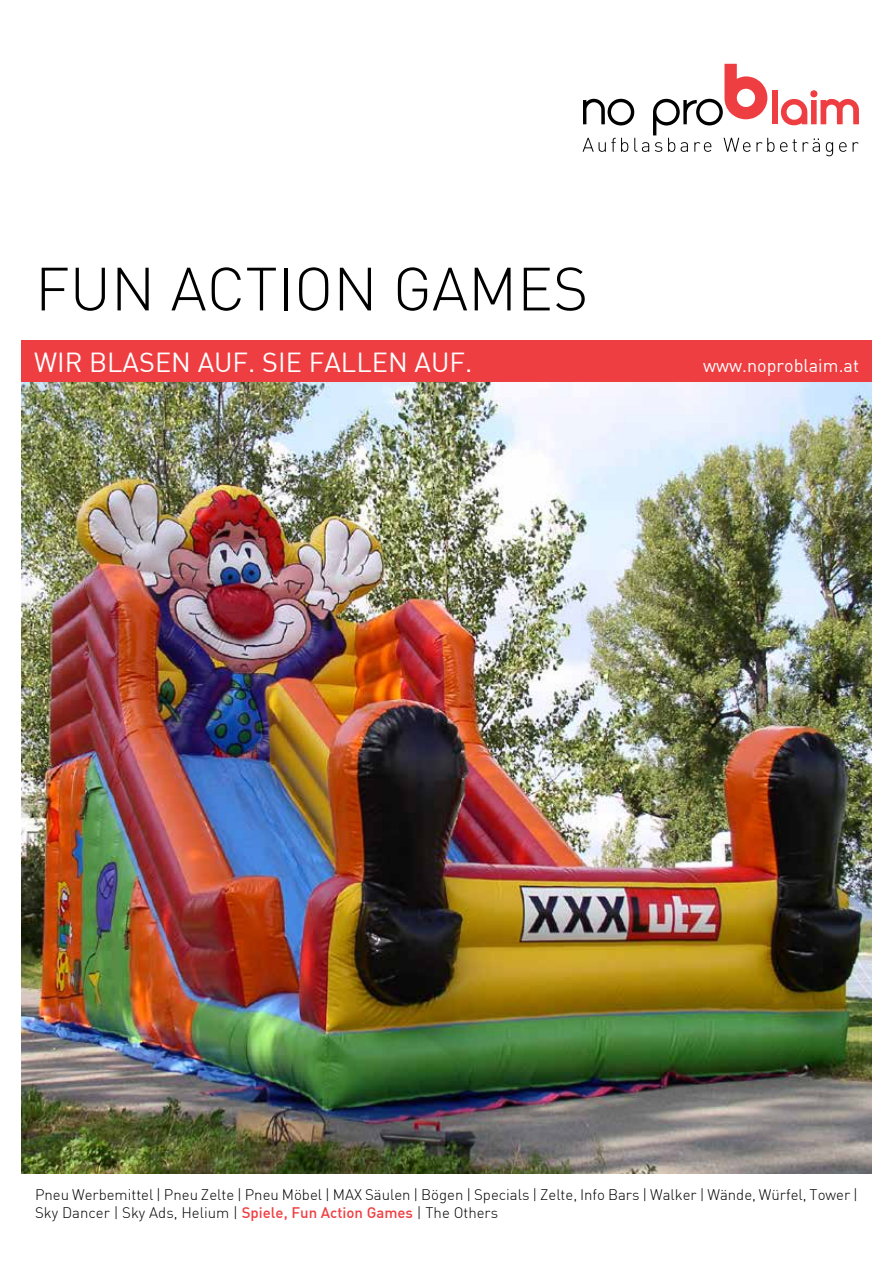
<style>
.page{position:relative;width:893px;height:1263px;background:#fff}
.page>*{position:absolute;margin:0;border:0;box-sizing:border-box;transform-origin:0 0}
.t1{font:300 60px "DIN";color:#000}
.t2{font:27px "DIN";color:#fff}
.t3{font:18px "DIN";color:#fff}
.t4{font:300 15px/18px "DIN";color:#000}
.s1{font-weight:500;color:#ef3e42}
</style>
<div class="page">
<svg style="left:583px;top:64px;width:276px;height:92px"></svg>
<div style="left:21px;top:340px;width:851px;height:43px;background:#ef3e42"></div>
<img style="left:21px;top:383px;width:851px;height:791px">
<h1 class="t1" style="left:35px;top:252px;width:555px">FUN ACTION GAMES</h1>
<h2 class="t2" style="left:34px;top:345px;width:440px">WIR BLASEN AUF. SIE FALLEN AUF.</h2>
<p class="t3" style="left:703px;top:354px;width:157px">www.noproblaim.at</p>
<p class="t4" style="left:35px;top:1186px;width:824px">Pneu Werbemittel | Pneu Zelte | Pneu Möbel | MAX Säulen | Bögen | Specials | Zelte, Info Bars | Walker | Wände, Würfel, Tower |<br>Sky Dancer | Sky Ads, Helium | <span class="s1">Spiele, Fun Action Games</span> | The Others</p>
</div>
